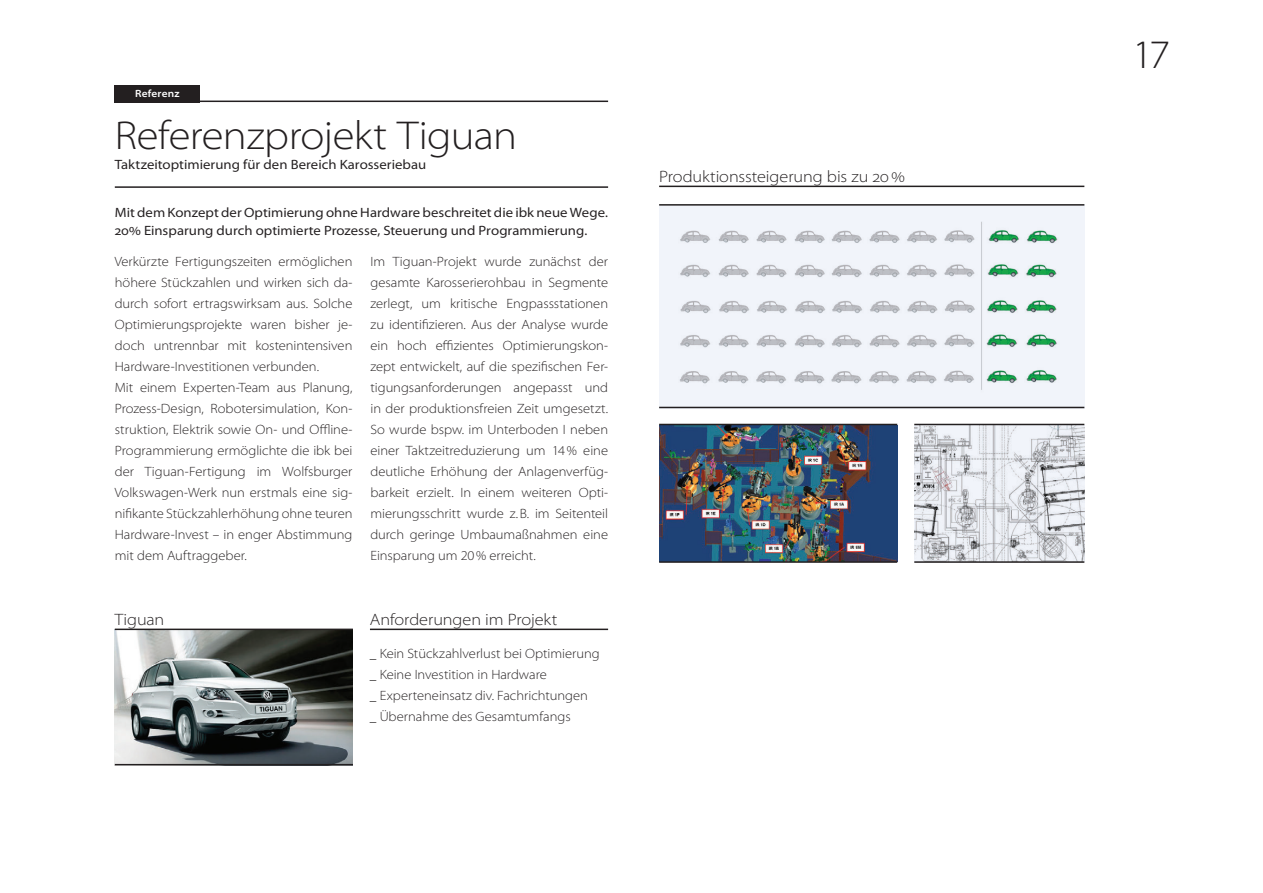
<style>
.page{position:relative;width:1263px;height:893px;background:#fff}
.page>*{position:absolute;margin:0;border:0;box-sizing:border-box;transform-origin:0 0}
.t1{font:300 semi-expanded 40.5px "Myriad Pro";letter-spacing:-.015em;color:#231f20}
.t2{font:300 semi-expanded 16.5px "Myriad Pro";letter-spacing:-.005em;color:#231f20}
.t3{font:300 semi-expanded 13.5px/21px "Myriad Pro";color:#231f20}
.t4{font:semi-expanded 13.5px/18px "Myriad Pro";color:#231f20}
.t5{font:600 semi-expanded 10.5px "Myriad Pro";letter-spacing:.02em;color:#fff}
</style>
<div class="page">
<div style="left:659px;top:204px;width:425px;height:204px;background:#f1f4fa"></div>
<img style="left:679px;top:221px;width:379px;height:169px">
<img style="left:659px;top:425px;width:238px;height:136px">
<img style="left:914px;top:425px;width:170px;height:136px">
<hr style="left:115px;top:186px;width:493px;height:2px;background:#231f20">
<hr style="left:171px;top:101px;width:437px;height:1px;background:#231f20">
<div style="left:115px;top:85px;width:85px;height:17px;background:#231f20"></div>
<img style="left:115px;top:630px;width:238px;height:134px">
<hr style="left:115px;top:629px;width:238px;height:1px;background:#231f20">
<hr style="left:370px;top:629px;width:238px;height:1px;background:#231f20">
<hr style="left:659px;top:186px;width:425px;height:1px;background:#231f20">
<hr style="left:659px;top:204px;width:425px;height:2px;background:#231f20">
<hr style="left:659px;top:424px;width:238px;height:1px;background:#231f20">
<hr style="left:659px;top:561px;width:238px;height:2px;background:#231f20">
<hr style="left:914px;top:424px;width:170px;height:1px;background:#231f20">
<hr style="left:914px;top:561px;width:170px;height:2px;background:#231f20">
<hr style="left:659px;top:407px;width:425px;height:1px;background:#231f20">
<hr style="left:115px;top:764px;width:238px;height:1px;background:#231f20">
<p class="t5" style="left:135px;top:88px;width:46px">Referenz</p>
<h1 class="t1" style="left:115px;top:113px;width:404px">Referenzprojekt Tiguan</h1>
<p class="t4" style="left:115px;top:156px;width:313px">Taktzeitoptimierung für den Bereich Karosseriebau</p>
<p class="t4" style="left:115px;top:204px;width:495px">Mit dem Konzept der Optimierung ohne Hardware beschreitet die ibk neue Wege.<br>20% Einsparung durch optimierte Prozesse, Steuerung und Programmierung.</p>
<p class="t3" style="left:115px;top:251px;width:239px">Verkürzte Fertigungszeiten ermöglichen höhere Stückzahlen und wirken sich da&shy;durch sofort ertragswirksam aus. Solche Optimierungsprojekte waren bisher je&shy;doch untrennbar mit kostenintensiven Hardware-Investitionen verbunden.<br>Mit einem Experten-Team aus Planung, Prozess-Design, Robotersimulation, Kon&shy;struktion, Elektrik sowie On- und Offline-Programmierung ermöglichte die ibk bei der Tiguan-Fertigung im Wolfsburger Volkswagen-Werk nun erstmals eine sig&shy;nifikante Stückzahlerhöhung ohne teuren Hardware-Invest – in enger Abstimmung mit dem Auftraggeber.</p>
<p class="t3" style="left:370px;top:251px;width:239px;text-align:justify">Im Tiguan-Projekt wurde zunächst der gesamte Karosserierohbau in Segmente zerlegt, um kritische Engpassstationen zu identifizieren. Aus der Analyse wurde ein hoch effizientes Optimierungskon&shy;zept entwickelt, auf die spezifischen Fer&shy;tigungsanforderungen angepasst und in der produktionsfreien Zeit umgesetzt.<br>So wurde bspw. im Unterboden I neben einer Taktzeitreduzierung um 14% eine deutliche Erhöhung der Anlagenverfüg&shy;barkeit erzielt. In einem weiteren Opti&shy;mierungsschritt wurde z.B. im Seitenteil durch geringe Umbaumaßnahmen eine Einsparung um 20% erreicht.</p>
<p class="t2" style="left:115px;top:610px;width:51px">Tiguan</p>
<p class="t2" style="left:370px;top:610px;width:189px">Anforderungen im Projekt</p>
<p class="t3" style="left:370px;top:643px;width:231px">_ Kein Stückzahlverlust bei Optimierung _ Keine Investition in Hardware<br>_ Experteneinsatz div. Fachrichtungen<br>_ Übernahme des Gesamtumfangs</p>
<p class="t2" style="left:659px;top:167px;width:247px">Produktionssteigerung bis zu 20 %</p>
<h1 class="t1" style="left:1132px;top:32px;width:39px">17</h1>
</div>
